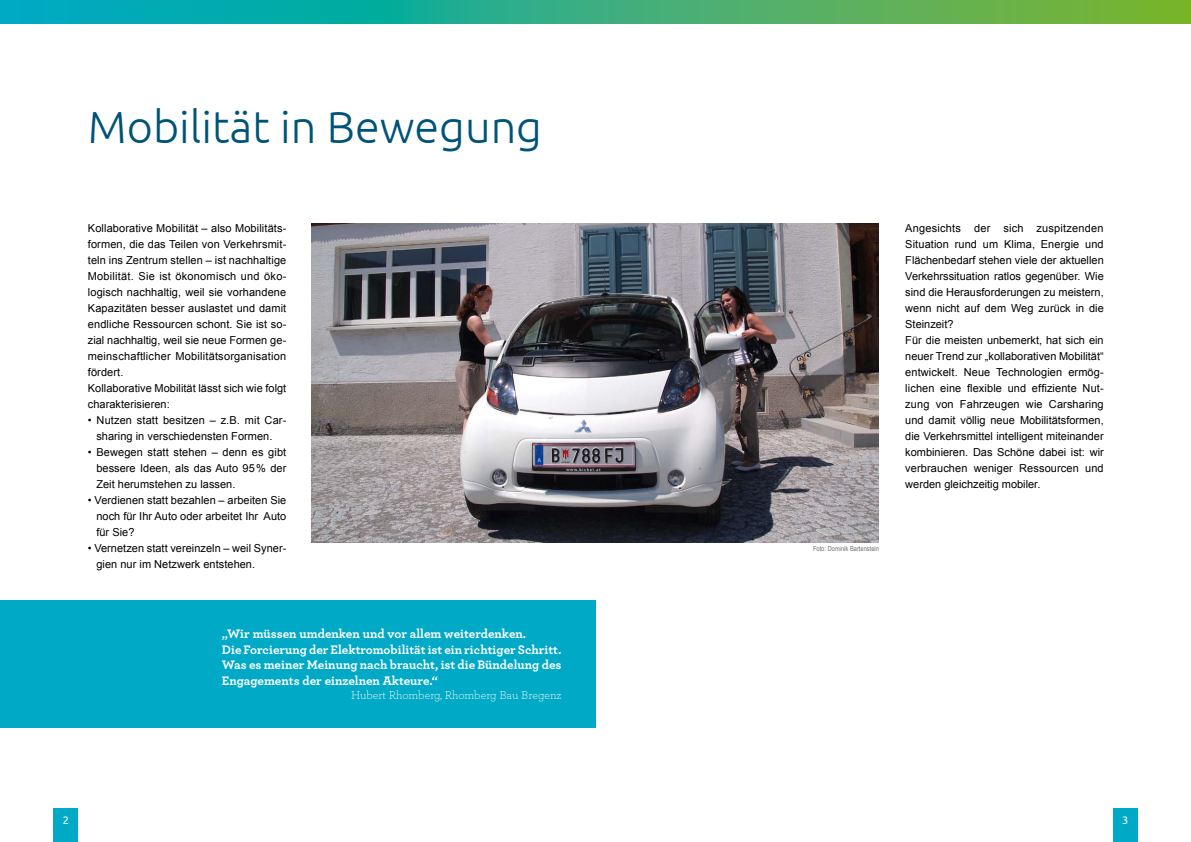
<style>
.page{position:relative;width:1191px;height:842px;background:#fff}
.page>*{position:absolute;margin:0;border:0;box-sizing:border-box;transform-origin:0 0}
.t1{font:300 45px "Ubuntu";color:#005378}
.t2{font:700 13px/15.6px "Archer Pro";color:#fff}
.t3{font:300 12px "Archer Pro";color:#fff}
.t4{font:11px/16px "Arial";letter-spacing:.005em;color:#000}
.t5{font:11px "Ubuntu";color:#fff}
.t6{font:7px "Arial Narrow";color:#707172}
</style>
<div class="page">
<div style="left:0;top:600px;width:595px;height:128px;background:#00a9c5"></div>
<svg style="left:0;top:0;width:1191px;height:23px;background:#35ae7e"></svg>
<img style="left:312px;top:224px;width:567px;height:318px">
<div style="left:54px;top:809px;width:24px;height:33px;background:#00a9c5"></div>
<div style="left:1113px;top:809px;width:24px;height:33px;background:#00a9c5"></div>
<h1 class="t1" style="left:88px;top:100px;width:456px">Mobilität in Bewegung</h1>
<p class="t4" style="left:88px;top:220px;width:200px">Kollaborative Mobilität – also Mobilitäts&shy;formen, die das Teilen von Verkehrsmit&shy;teln ins Zentrum stellen – ist nachhaltige Mobilität. Sie ist ökonomisch und öko&shy;logisch nachhaltig, weil sie vorhandene Kapazitäten besser auslastet und damit endliche Ressourcen schont. Sie ist so&shy;zial nachhaltig, weil sie neue Formen ge&shy;meinschaftlicher Mobilitätsorganisation fördert.<br>Kollaborative Mobilität lässt sich wie folgt charakterisieren:</p>
<p class="t4" style="left:88px;top:412px;width:200px;text-align:center">• Nutzen statt besitzen – z.B. mit Car&shy;sharing in verschiedensten Formen.</p>
<p class="t4" style="left:96px;top:444px;width:191px;text-align:justify;text-indent:-9px">• Bewegen statt stehen – denn es gibt bessere Ideen, als das Auto 95% der Zeit herumstehen zu lassen.</p>
<p class="t4" style="left:96px;top:492px;width:191px;text-align:justify;text-indent:-9px">• Verdienen statt bezahlen – arbeiten Sie noch für Ihr Auto oder arbeitet Ihr Auto für Sie?</p>
<p class="t4" style="left:96px;top:540px;width:191px;text-indent:-9px">• Vernetzen statt vereinzeln – weil Syner&shy;gien nur im Netzwerk entstehen.</p>
<p class="t2" style="left:222px;top:625px;width:341px">„Wir müssen umdenken und vor allem weiterdenken.<br>Die Forcierung der Elektromobilität ist ein richtiger Schritt.<br>Was es meiner Meinung nach braucht, ist die Bündelung des Engagements der einzelnen Akteure.“</p>
<p class="t3" style="left:351px;top:688px;width:212px">Hubert Rhomberg, Rhomberg Bau Bregenz</p>
<p class="t6" style="left:813px;top:543px;width:68px">Foto: Dominik Bartenstein</p>
<p class="t4" style="left:905px;top:220px;width:200px">Angesichts der sich zuspitzenden Situation rund um Klima, Energie und Flächenbedarf stehen viele der aktuellen Verkehrssituation ratlos gegenüber. Wie sind die Herausforderungen zu meistern, wenn nicht auf dem Weg zurück in die Steinzeit?<br>Für die meisten unbemerkt, hat sich ein neuer Trend zur „kollaborativen Mobilität“ entwickelt. Neue Technologien ermög&shy;lichen eine flexible und effiziente Nut&shy;zung von Fahrzeugen wie Carsharing und damit völlig neue Mobilitätsformen, die Verkehrsmittel intelligent miteinander kombinieren. Das Schöne dabei ist: wir verbrauchen weniger Ressourcen und werden gleichzeitig mobiler.</p>
<p class="t5" style="left:63px;top:814px;width:8px">2</p>
<p class="t5" style="left:1122px;top:814px;width:8px">3</p>
</div>
